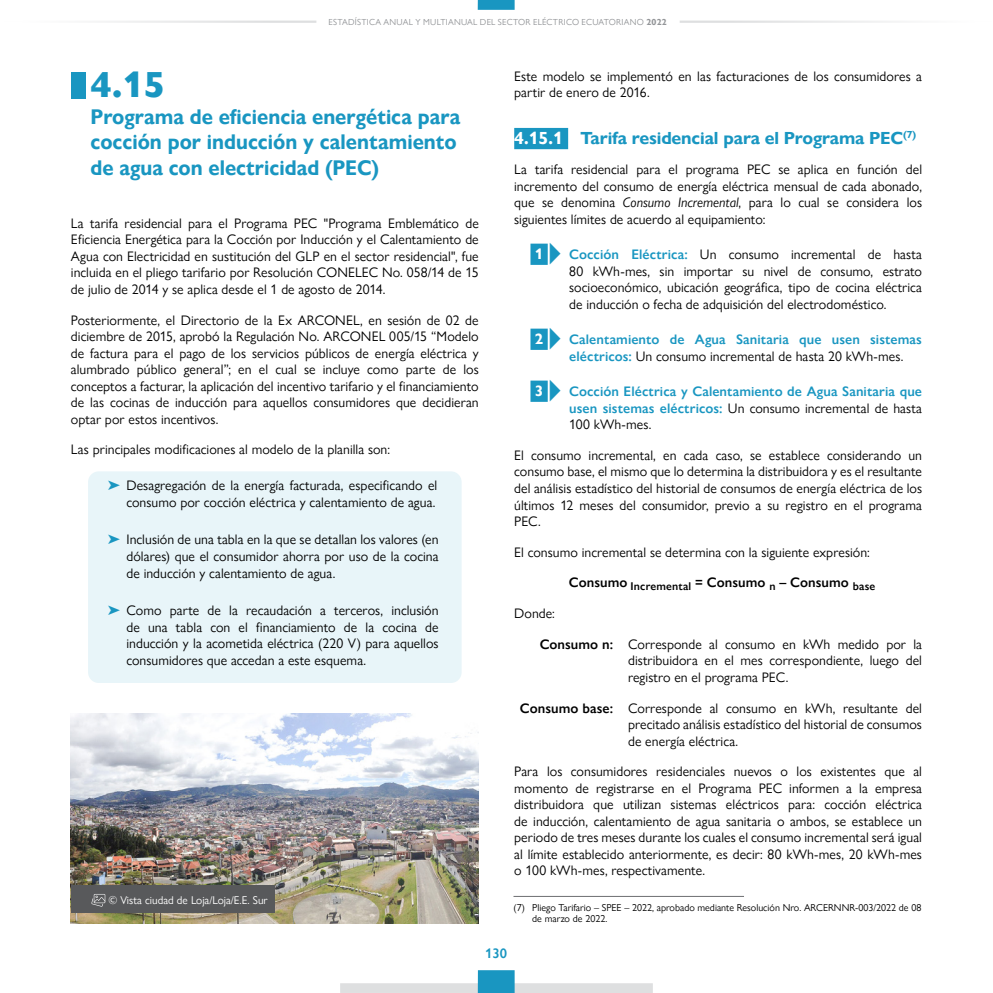
<style>
.page{position:relative;width:993px;height:993px;background:#fff}
.page>*{position:absolute;margin:0;border:0;box-sizing:border-box;transform-origin:0 0}
.t1{font:800 36.25px "Gill Sans Nova";color:#1996c1}
.t2{font:700 21.25px/25.5px "Gill Sans Nova";color:#1996c1;scale:.94 1}
.t3{font:700 17.5px "Gill Sans Nova";letter-spacing:-.01em;color:#1996c1}
.t4{font:13.75px/16.5px "Gill Sans Nova";letter-spacing:.005em;color:#000;text-align:justify}
.t5{font:600 13.75px/16.5px "Gill Sans Nova";letter-spacing:.01em;color:#1996c1}
.t6{font:600 13.75px "Gill Sans Nova";letter-spacing:.005em;color:#000}
.t7{font:11.25px "Gill Sans Nova";color:#fff}
.t8{font:10px/11.2px "Gill Sans Nova";color:#000}
.t9{font:8.75px "Gill Sans Nova";letter-spacing:.025em;color:#939598}
.s1{font-weight:700}
.s2{color:#fff}
.s3{font-style:italic}
.s4{font-weight:700;font-size:15px;color:#fff}
.s5{font-size:30.88px;color:#1996c1}
.s6{font-weight:600;color:#1996c1}
.s7{font-weight:400;font-size:30.88px}
.s8{font-weight:400;color:#000}
.s9{font-weight:600}
.s10{color:#1996c1}
</style>
<div class="page">
<div style="left:340px;top:982px;width:312px;height:10px;background:#dedfe0"></div>
<div style="left:477px;top:969px;width:37px;height:23px;background:#1996c1"></div>
<div style="left:477px;top:0;width:37px;height:10px;background:#1996c1"></div>
<hr style="left:4px;top:21px;width:312px;height:2px;background:#dedfe0">
<hr style="left:679px;top:21px;width:313px;height:2px;background:#dedfe0">
<div style="left:88px;top:471px;width:373px;height:211px;background:#e8f5f9;border-radius:11px"></div>
<div style="left:71px;top:72px;width:14px;height:27px;background:#1996c1"></div>
<div style="left:514px;top:128px;width:54px;height:21px;background:#1996c1"></div>
<div style="left:530px;top:243px;width:17px;height:22px;background:#1996c1"></div>
<div style="left:530px;top:328px;width:17px;height:22px;background:#1996c1"></div>
<div style="left:530px;top:380px;width:17px;height:22px;background:#1996c1"></div>
<hr style="left:513px;top:895px;width:230px;height:1px;background:#6d6e71">
<img style="left:71px;top:713px;width:407px;height:209px">
<div style="left:71px;top:885px;width:204px;height:27px;background:#58595b"></div>
<svg style="left:91px;top:894px;width:14px;height:12px"></svg>
<p class="t9" style="left:328px;top:17px;width:339px">ESTADÍSTICA ANUAL Y MULTIANUAL DEL SECTOR ELÉCTRICO ECUATORIANO <span class="s1">2022</span></p>
<h1 class="t1" style="left:91px;top:62px;width:76px">4.15</h1>
<p class="t4" style="left:514px;top:68px;width:409px">Este modelo se implementó en las facturaciones de los consumidores a partir de enero de 2016.</p>
<p class="t3" style="left:514px;top:127px;width:403px"><span class="s2">4.15.1</span> Tarifa residencial para el Programa PEC<sup>(7)</sup></p>
<p class="t4" style="left:514px;top:161px;width:409px">La tarifa residencial para el programa PEC se aplica en función del incremento del consumo de energía eléctrica mensual de cada abonado, que se denomina <span class="s3">Consumo Incremental</span>, para lo cual se considera los siguientes límites de acuerdo al equipamiento:</p>
<p class="t4" style="left:569px;top:246px;width:354px;text-indent:-34px"><span class="s4">1</span> <span class="s5">►</span> <span class="s6">Cocción Eléctrica:</span> Un consumo incremental de hasta 80 kWh-mes, sin importar su nivel de consumo, estrato socioeconómico, ubicación geográfica, tipo de cocina eléctrica de inducción o fecha de adquisición del electrodoméstico.</p>
<p class="t5" style="left:569px;top:331px;width:354px;text-indent:-34px"><span class="s4">2</span> <span class="s7">►</span> Calentamiento de Agua Sanitaria que usen sistemas eléctricos: <span class="s8">Un consumo incremental de hasta 20 kWh-mes.</span></p>
<p class="t5" style="left:569px;top:383px;width:354px;text-align:justify;text-indent:-34px"><span class="s4">3</span> <span class="s7">►</span> Cocción Eléctrica y Calentamiento de Agua Sanitaria que usen sistemas eléctricos: <span class="s8">Un consumo incremental de hasta 100 kWh-mes.</span></p>
<p class="t4" style="left:514px;top:447px;width:409px">El consumo incremental, en cada caso, se establece considerando un consumo base, el mismo que lo determina la distribuidora y es el resultante del análisis estadístico del historial de consumos de energía eléctrica de los últimos 12 meses del consumidor, previo a su registro en el programa PEC.</p>
<p class="t4" style="left:514px;top:543px;width:357px">El consumo incremental se determina con la siguiente expresión:</p>
<p class="t6" style="left:568px;top:574px;width:308px">Consumo <sub>Incremental</sub> = Consumo <sub>n</sub> – Consumo <sub>base</sub></p>
<p class="t4" style="left:514px;top:605px;width:42px">Donde:</p>
<p class="t4" style="left:628px;top:635px;width:295px;text-indent:-88px"><span class="s9">Consumo n:</span> Corresponde al consumo en kWh medido por la distribuidora en el mes correspondiente, luego del registro en el programa PEC.</p>
<p class="t4" style="left:628px;top:699px;width:295px;text-indent:-108px"><span class="s9">Consumo base:</span> Corresponde al consumo en kWh, resultante del precitado análisis estadístico del historial de consumos de energía eléctrica.</p>
<p class="t4" style="left:514px;top:763px;width:409px">Para los consumidores residenciales nuevos o los existentes que al momento de registrarse en el Programa PEC informen a la empresa distribuidora que utilizan sistemas eléctricos para: cocción eléctrica de inducción, calentamiento de agua sanitaria o ambos, se establece un periodo de tres meses durante los cuales el consumo incremental será igual al límite establecido anteriormente, es decir: 80 kWh-mes, 20 kWh-mes o 100 kWh-mes, respectivamente.</p>
<p class="t8" style="left:532px;top:901px;width:390px;text-indent:-19px">(7) Pliego Tarifario – SPEE – 2022, aprobado mediante Resolución Nro. ARCERNNR-003/2022 de 08 de marzo de 2022.</p>
<h2 class="t2" style="left:91px;top:104px;width:394px">Programa de eficiencia energética para cocción por inducción y calentamiento de agua con electricidad (PEC)</h2>
<p class="t4" style="left:71px;top:215px;width:409px">La tarifa residencial para el Programa PEC "Programa Emblemático de Eficiencia Energética para la Cocción por Inducción y el Calentamiento de Agua con Electricidad en sustitución del GLP en el sector residencial", fue incluida en el pliego tarifario por Resolución CONELEC No. 058/14 de 15 de julio de 2014 y se aplica desde el 1 de agosto de 2014.</p>
<p class="t4" style="left:71px;top:311px;width:409px">Posteriormente, el Directorio de la Ex ARCONEL, en sesión de 02 de diciembre de 2015, aprobó la Regulación No. ARCONEL 005/15 “Modelo de factura para el pago de los servicios públicos de energía eléctrica y alumbrado público general”; en el cual se incluye como parte de los conceptos a facturar, la aplicación del incentivo tarifario y el financiamiento de las cocinas de inducción para aquellos consumidores que decidieran optar por estos incentivos.</p>
<p class="t4" style="left:71px;top:441px;width:320px">Las principales modificaciones al modelo de la planilla son:</p>
<p class="t4" style="left:108px;top:477px;width:331px;text-align:right"><span class="s10">➤</span> Desagregación de la energía facturada, especificando el consumo por cocción eléctrica y calentamiento de agua.</p>
<p class="t4" style="left:126px;top:531px;width:313px;text-indent:-19px"><span class="s10">➤</span> Inclusión de una tabla en la que se detallan los valores (en dólares) que el consumidor ahorra por uso de la cocina de inducción y calentamiento de agua.</p>
<p class="t4" style="left:126px;top:602px;width:313px;text-indent:-19px"><span class="s10">➤</span> Como parte de la recaudación a terceros, inclusión de una tabla con el financiamiento de la cocina de inducción y la acometida eléctrica (220 V) para aquellos consumidores que accedan a este esquema.</p>
<p class="t7" style="left:108px;top:893px;width:161px">© Vista ciudad de Loja/Loja/E.E. Sur</p>
<p class="t5" style="left:485px;top:944px;width:23px">130</p>
</div>
